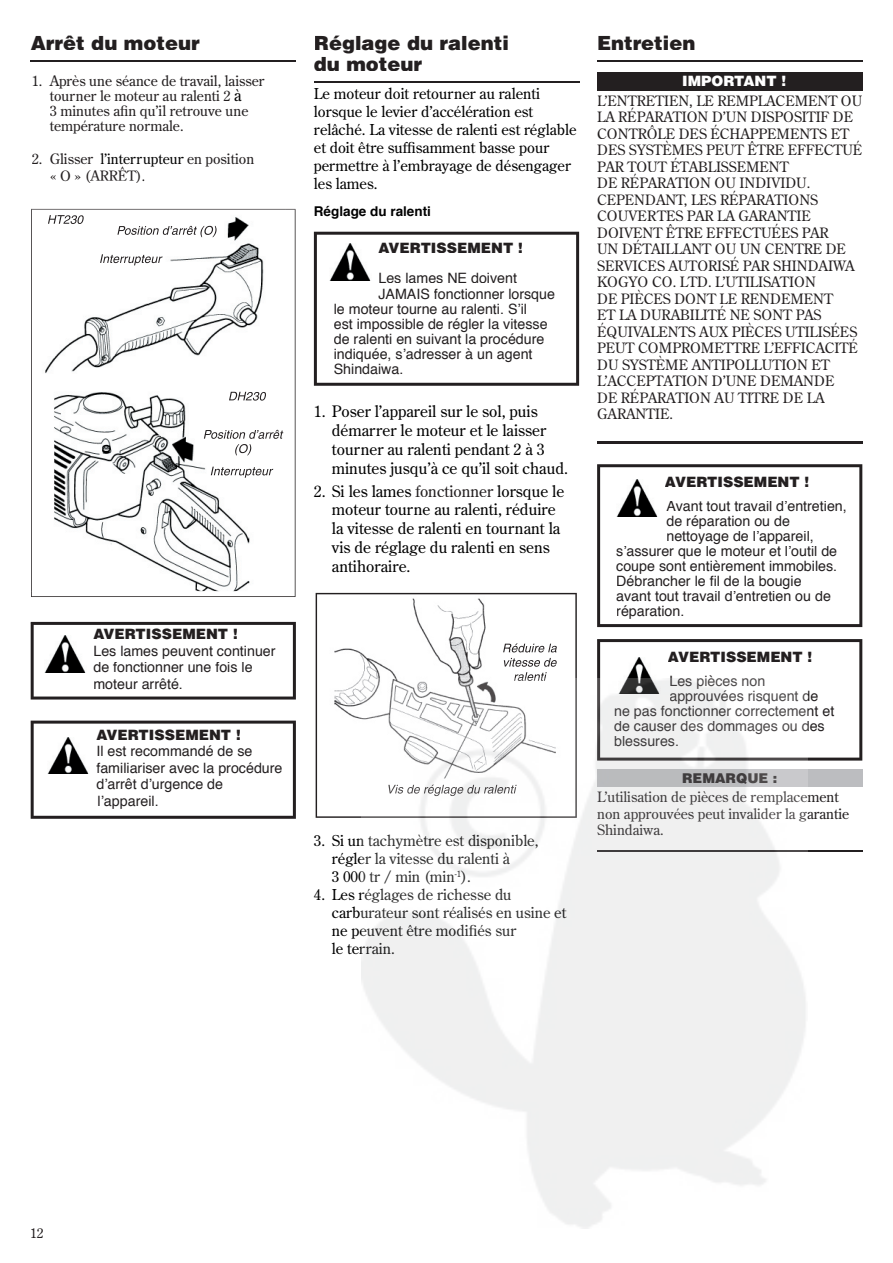
<style>
.page{position:relative;width:893px;height:1263px;background:#fff}
.page>*{position:absolute;margin:0;border:0;box-sizing:border-box;transform-origin:0 0}
.t1{font:900 19.5px/21px "Helvetica";color:#231f20}
.t2{font:15.75px/18.9px "Century Old Style";color:#000}
.t3{font:15px/18px "Century Old Style";color:#000}
.t4{font:14.25px/16.5px "Century Old Style";color:#231f20}
.t5{font:14.25px/16.5px "Helvetica";color:#231f20}
.t6{font:900 14.25px "Helvetica";color:#231f20}
.t7{font:900 14.25px "Helvetica";color:#fff}
.t8{font:700 13.5px "Helvetica";color:#000}
.t9{font:900 13.5px "Helvetica";color:#231f20}
.t10{font:13.5px "Century Old Style";color:#231f20}
.s1{font-size:15.75px;color:#000}
.s2{color:#000}
.s3{color:#231f20}
</style>
<div class="page">
<svg style="left:314px;top:232px;width:265px;height:154px"></svg>
<svg style="left:31px;top:209px;width:265px;height:388px"></svg>
<svg style="left:597px;top:639px;width:265px;height:121px"></svg>
<hr style="left:31px;top:60px;width:265px;height:2px;background:#231f20">
<img style="left:329px;top:243px;width:42px;height:37px">
<img style="left:619px;top:657px;width:42px;height:21px">
<hr style="left:314px;top:81px;width:265px;height:2px;background:#231f20">
<div style="left:597px;top:73px;width:265px;height:18px;background:#231f20"></div>
<hr style="left:598px;top:108px;width:255px;height:1px;background:#231f20">
<hr style="left:597px;top:60px;width:265px;height:2px;background:#231f20">
<hr style="left:597px;top:441px;width:265px;height:3px;background:#231f20">
<svg style="left:597px;top:464px;width:265px;height:163px"></svg>
<div style="left:597px;top:769px;width:265px;height:18px;background:#bcbdc0"></div>
<hr style="left:597px;top:850px;width:265px;height:1px;background:#231f20">
<svg style="left:31px;top:622px;width:265px;height:77px"></svg>
<svg style="left:31px;top:721px;width:265px;height:98px"></svg>
<img style="left:44px;top:635px;width:42px;height:37px">
<img style="left:47px;top:737px;width:42px;height:37px">
<img style="left:315px;top:592px;width:262px;height:226px">
<img style="left:100px;top:254px;width:63px;height:11px">
<img style="left:117px;top:226px;width:100px;height:11px">
<img style="left:48px;top:215px;width:36px;height:9px">
<img style="left:229px;top:392px;width:37px;height:9px">
<img style="left:204px;top:430px;width:79px;height:9px">
<img style="left:235px;top:444px;width:16px;height:11px">
<img style="left:211px;top:467px;width:62px;height:11px">
<img style="left:503px;top:643px;width:54px;height:9px">
<img style="left:504px;top:658px;width:53px;height:9px">
<img style="left:514px;top:672px;width:33px;height:6px">
<img style="left:361px;top:678px;width:447px;height:551px">
<h1 class="t1" style="left:31px;top:32px;width:170px">Arrêt du moteur</h1>
<p class="t4" style="left:50px;top:73px;width:216px;line-height:15px;text-indent:-18px">1. Après une séance de travail, laisser tourner le moteur au ralenti 2 <span class="s1">à<br></span>3 minutes afin qu’il retrouve une température normale.</p>
<p class="t4" style="left:50px;top:150px;width:206px;text-indent:-18px">2. Glisser <span class="s2">l’interrupteur</span> en position « O » (ARRÊT).</p>
<p class="t6" style="left:93px;top:625px;width:146px">AVERTISSEMENT !</p>
<p class="t5" style="left:93px;top:643px;width:184px">Les lames peuvent continuer de fonctionner une fois le moteur arrêté.</p>
<p class="t6" style="left:96px;top:725px;width:146px">AVERTISSEMENT !</p>
<p class="t5" style="left:96px;top:744px;width:188px">Il est recommandé de se familiariser avec la procédure dʼarrêt dʼurgence de lʼappareil.</p>
<h1 class="t1" style="left:314px;top:32px;width:197px">Réglage du ralenti du moteur</h1>
<p class="t3" style="left:314px;top:84px;width:264px">Le moteur doit retourner au ralenti lorsque le levier d’accélération est relâché. La vitesse de ralenti est réglable et doit être suffisamment basse pour permettre à l’embrayage de désengager les lames.</p>
<p class="t8" style="left:314px;top:202px;width:119px">Réglage du ralenti</p>
<p class="t6" style="left:378px;top:238px;width:146px">AVERTISSEMENT !</p>
<p class="t5" style="left:378px;top:270px;width:178px">Les lames NE doivent<br>JAMAIS fonctionner lorsque</p>
<p class="t5" style="left:334px;top:303px;width:215px;line-height:15px">le moteur tourne au ralenti. Sʼil est impossible de régler la vitesse de ralenti en suivant la procédure indiquée, sʼadresser à un agent<br>Shindaiwa.</p>
<p class="t2" style="left:332px;top:402px;width:238px;text-indent:-18px">1. Poser l’appareil sur le sol, puis démarrer le moteur et le laisser tourner au ralenti pendant 2 à 3 minutes jusqu’à ce qu’il soit chaud.</p>
<p class="t2" style="left:332px;top:481px;width:234px;text-indent:-18px">2. Si les lames <span class="s3">fonctionner</span> lorsque le moteur tourne au ralenti, réduire la vitesse de ralenti en tournant la vis de réglage du ralenti en sens antihoraire.</p>
<p class="t3" style="left:332px;top:831px;width:208px;text-indent:-18px">3. Si un tachymètre est disponible, régler la vitesse du ralenti à<br>3 000 tr / min (min<sup>-1</sup>).</p>
<p class="t3" style="left:332px;top:885px;width:236px;text-indent:-18px">4. Les réglages de richesse du carburateur sont réalisés en usine et ne peuvent être modifiés sur<br>le terrain.</p>
<h1 class="t1" style="left:597px;top:32px;width:100px">Entretien</h1>
<p class="t7" style="left:682px;top:72px;width:105px">IMPORTANT !</p>
<p class="t4" style="left:597px;top:92px;width:267px">L’ENTRETIEN, LE REMPLACEMENT OU<br>LA RÉPARATION D’UN DISPOSITIF DE<br>CONTRÔLE DES ÉCHAPPEMENTS ET<br>DES SYSTÈMES PEUT ÊTRE EFFECTUÉ<br>PAR TOUT ÉTABLISSEMENT<br>DE RÉPARATION OU INDIVIDU.<br>CEPENDANT, LES RÉPARATIONS<br>COUVERTES PAR LA GARANTIE<br>DOIVENT ÊTRE EFFECTUÉES PAR<br>UN DÉTAILLANT OU UN CENTRE DE<br>SERVICES AUTORISÉ PAR SHINDAIWA<br>KOGYO CO. LTD. L’UTILISATION<br>DE PIÈCES DONT LE RENDEMENT<br>ET LA DURABILITÉ NE SONT PAS<br>ÉQUIVALENTS AUX PIÈCES UTILISÉES<br>PEUT COMPROMETTRE L’EFFICACITÉ<br>DU SYSTÈME ANTIPOLLUTION ET<br>L’ACCEPTATION D’UNE DEMANDE<br>DE RÉPARATION AU TITRE DE LA<br>GARANTIE.</p>
<p class="t6" style="left:665px;top:473px;width:146px">AVERTISSEMENT !</p>
<p class="t5" style="left:666px;top:499px;width:182px">Avant tout travail dʼentretien,</p>
<p class="t5" style="left:666px;top:514px;width:125px">de réparation ou de</p>
<p class="t5" style="left:666px;top:529px;width:149px">nettoyage de lʼappareil,</p>
<p class="t5" style="left:616px;top:544px;width:222px">sʼassurer que le moteur et lʼoutil de</p>
<p class="t5" style="left:616px;top:559px;width:222px">coupe sont entièrement immobiles.</p>
<p class="t5" style="left:616px;top:574px;width:187px">Débrancher le fil de la bougie</p>
<p class="t5" style="left:616px;top:589px;width:216px">avant tout travail dʼentretien ou de</p>
<p class="t5" style="left:616px;top:604px;width:70px">réparation.</p>
<p class="t6" style="left:668px;top:648px;width:146px">AVERTISSEMENT !</p>
<p class="t5" style="left:669px;top:674px;width:97px">Les pièces non</p>
<p class="t5" style="left:669px;top:689px;width:150px">approuvées risquent de</p>
<p class="t5" style="left:614px;top:704px;width:222px">ne pas fonctionner correctement et</p>
<p class="t5" style="left:614px;top:719px;width:212px">de causer des dommages ou des</p>
<p class="t5" style="left:614px;top:734px;width:66px">blessures.</p>
<p class="t9" style="left:682px;top:769px;width:97px">REMARQUE :</p>
<p class="t4" style="left:597px;top:788px;width:254px">L’utilisation de pièces de remplacement non approuvées peut invalider la garantie<br>Shindaiwa.</p>
<p class="t10" style="left:30px;top:1224px;width:15px">12</p>
</div>
